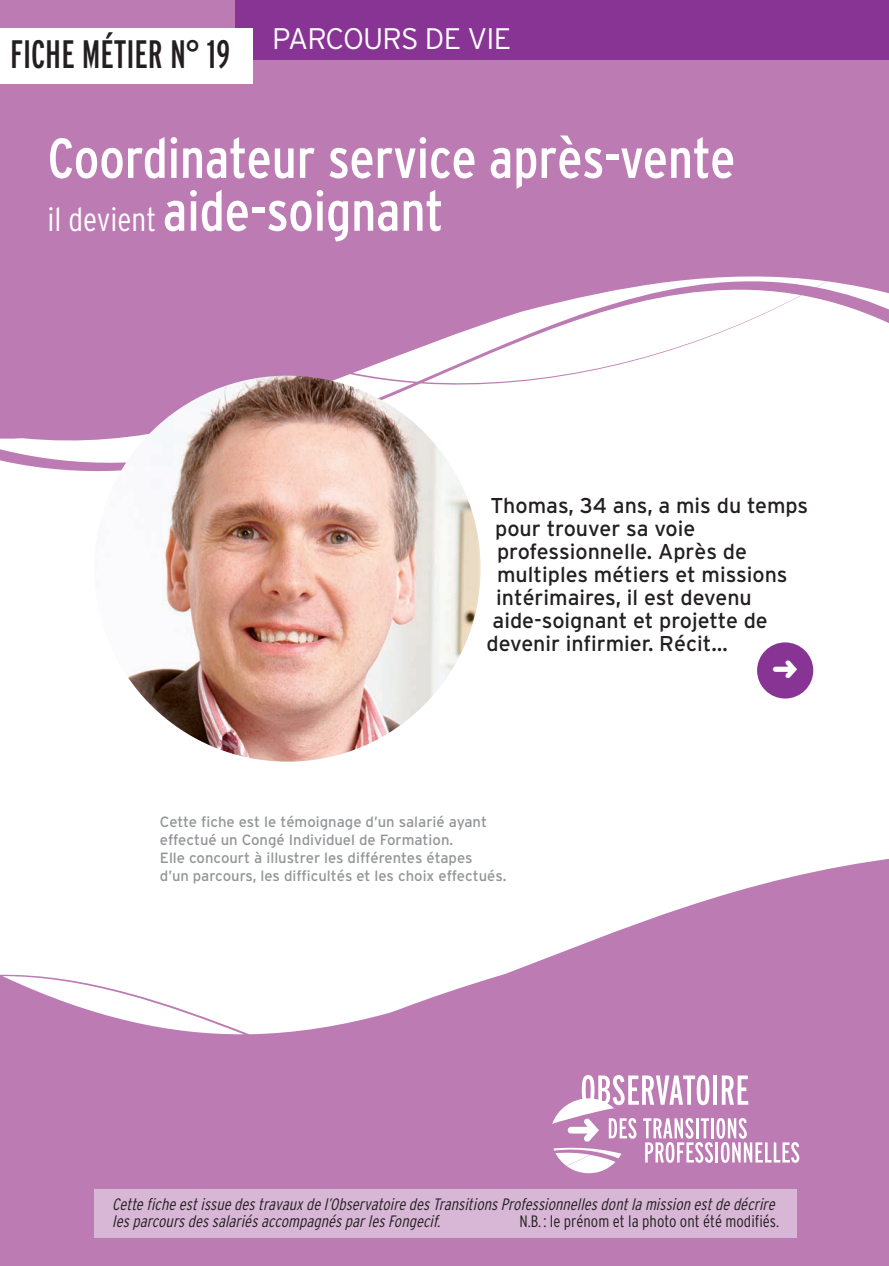
<style>
.page{position:relative;width:889px;height:1266px;background:#fff}
.page>*{position:absolute;margin:0;border:0;box-sizing:border-box;transform-origin:0 0}
.t1{font:condensed 56.1px/52.8px "Interstate";color:#fff}
.t2{font:extra-condensed 39.6px "Interstate";color:#231f20}
.t3{font:300 29.7px "Interstate";letter-spacing:-.025em;color:#fff}
.t4{font:21.45px "Interstate";color:#231f20}
.t5{font:italic 300 condensed 16.5px/16.5px "Interstate";color:#231f20}
.t6{font:300 condensed 16.5px "Interstate";color:#231f20}
.t7{font:14.85px/17.9px "Interstate";color:#939598}
.s1{font-weight:300;font-size:33px}
</style>
<div class="page">
<div style="left:0;top:1163px;width:888px;height:103px;background:#bd7bb4"></div>
<div style="left:0;top:0;width:888px;height:166px;background:#bd7bb4"></div>
<svg style="left:0;top:166px;width:888px;height:305px;fill:#bd7bb4"></svg>
<div style="left:235px;top:0;width:653px;height:60px;background:#883494"></div>
<div style="left:0;top:28px;width:253px;height:55px;background:#fff"></div>
<svg style="left:0;top:859px;width:888px;height:304px;fill:#bd7bb4"></svg>
<div style="left:94px;top:1189px;width:702px;height:49px;background:#d8b7d6"></div>
<svg style="left:552px;top:1075px;width:246px;height:98px"></svg>
<img style="left:94px;top:375px;width:386px;height:386px;border-radius:193px">
<div style="left:756px;top:642px;width:56px;height:56px;background:#883494;border-radius:50%"></div>
<h2 class="t2" style="left:10px;top:42px;width:221px">FICHE MÉTIER N° 19</h2>
<h3 class="t3" style="left:272px;top:27px;width:240px">PARCOURS DE VIE</h3>
<h1 class="t1" style="left:47px;top:136px;width:689px">Coordinateur service après-vente <span class="s1">il devient</span> aide-soignant</h1>
<h3 class="t4" style="left:490px;top:497px;width:319px">Thomas, 34 ans, a mis du temps</h3>
<h3 class="t4" style="left:495px;top:520px;width:202px">pour trouver sa voie</h3>
<h3 class="t4" style="left:497px;top:543px;width:251px">professionnelle. Après de</h3>
<h3 class="t4" style="left:497px;top:566px;width:292px">multiples métiers et missions</h3>
<h3 class="t4" style="left:496px;top:589px;width:257px">intérimaires, il est devenu</h3>
<h3 class="t4" style="left:492px;top:612px;width:276px">aide-soignant et projette de</h3>
<h3 class="t4" style="left:486px;top:636px;width:243px">devenir infirmier. Récit…</h3>
<p class="t7" style="left:160px;top:814px;width:348px">Cette fiche est le témoignage d’un salarié ayant effectué un Congé Individuel de Formation.<br>Elle concourt à illustrer les différentes étapes<br>d’un parcours, les difficultés et les choix effectués.</p>
<p class="t5" style="left:112px;top:1197px;width:666px">Cette fiche estissue des travaux de l’Observatoire des Transitions Professionnelles dontla mission estde décrire les parcours des salariés accompagnés parles Fongecif.</p>
<p class="t6" style="left:519px;top:1214px;width:261px">N.B. : le prénom et la photo ont été modifiés.</p>
</div>
